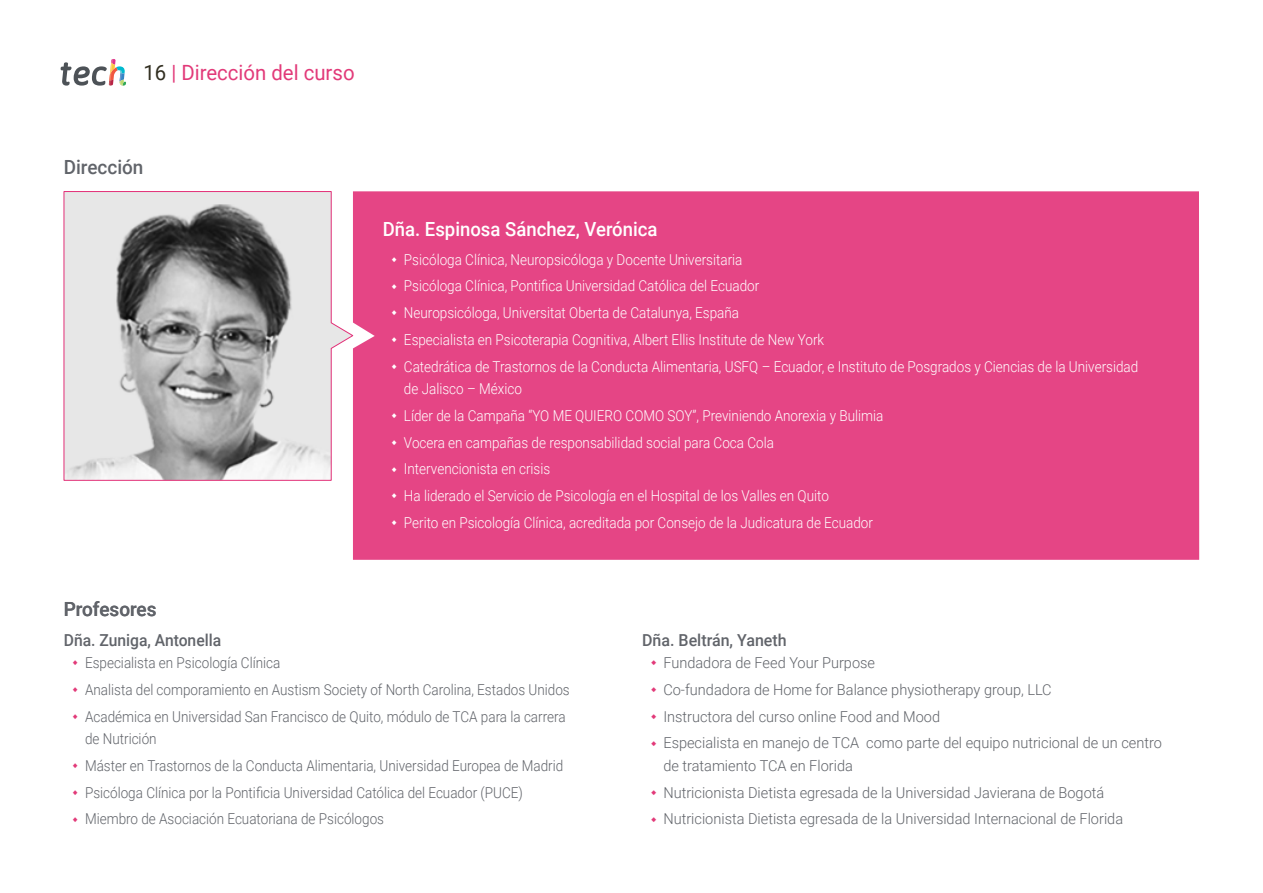
<style>
.page{position:relative;width:1263px;height:893px;background:#fff}
.page>*{position:absolute;margin:0;border:0;box-sizing:border-box;transform-origin:0 0}
.t1{font:21px "Roboto";color:#e23a79}
.t2{font:500 19.5px "Roboto";color:#fff;scale:.95 1}
.t3{font:500 19.5px "Roboto";color:#61646a}
.t4{font:500 16.5px "Roboto";color:#61646a;scale:.95 1}
.t5{font:500 16.5px "Roboto";color:#61646a}
.t6{font:300 15px/26.7px "Roboto";color:#fff;scale:.9 1}
.t7{font:300 15px/26.7px "Roboto";color:#61646a;scale:.9 1}
.t8{font:300 15px/26.7px "Roboto";color:#61646a}
.s1{color:#312e20}
</style>
<div class="page">
<div style="left:353px;top:191px;width:846px;height:369px;background:#e54585"></div>
<svg style="left:64px;top:191px;width:289px;height:290px;background:#bcbabb"></svg>
<svg style="left:61px;top:59px;width:65px;height:27px"></svg>
<svg style="left:392px;top:257px;width:5px;height:5px"></svg>
<svg style="left:392px;top:284px;width:5px;height:5px"></svg>
<svg style="left:392px;top:310px;width:5px;height:5px"></svg>
<svg style="left:392px;top:337px;width:5px;height:5px"></svg>
<svg style="left:392px;top:364px;width:5px;height:5px"></svg>
<svg style="left:392px;top:413px;width:5px;height:5px"></svg>
<svg style="left:392px;top:440px;width:5px;height:5px"></svg>
<svg style="left:392px;top:467px;width:5px;height:5px"></svg>
<svg style="left:392px;top:493px;width:5px;height:5px"></svg>
<svg style="left:392px;top:520px;width:5px;height:5px"></svg>
<h1 class="t1" style="left:144px;top:57px;width:213px"><span class="s1">16</span> | Dirección del curso</h1>
<h2 class="t3" style="left:64px;top:154px;width:81px">Dirección</h2>
<h2 class="t2" style="left:383px;top:215px;width:291px">Dña. Espinosa Sánchez, Verónica</h2>
<p class="t6" style="left:404px;top:245px;width:817px">Psicóloga Clínica, Neuropsicóloga y Docente Universitaria<br>Psicóloga Clínica, Pontifica Universidad Católica del Ecuador<br>Neuropsicóloga, Universitat Oberta de Catalunya, España<br>Especialista en Psicoterapia Cognitiva, Albert Ellis Institute de New York<br>Catedrática de Trastornos de la Conducta Alimentaria, USFQ – Ecuador, e Instituto de Posgrados y Ciencias de la Universidad</p>
<p class="t6" style="left:404px;top:375px;width:534px">de Jalisco – México<br>Líder de la Campaña “YO ME QUIERO COMO SOY”, Previniendo Anorexia y Bulimia Vocera en campañas de responsabilidad social para Coca Cola<br>Intervencionista en crisis<br>Ha liderado el Servicio de Psicología en el Hospital de los Valles en Quito<br>Perito en Psicología Clínica, acreditada por Consejo de la Judicatura de Ecuador</p>
<h2 class="t3" style="left:64px;top:596px;width:94px">Profesores</h2>
<p class="t4" style="left:64px;top:628px;width:167px">Dña. Zuniga, Antonella</p>
<p class="t7" style="left:85px;top:649px;width:540px">Especialista en Psicología Clínica<br>Analista del comporamiento en Austism Society of North Carolina, Estados Unidos<br>Académica en Universidad San Francisco de Quito, módulo de TCA para la carrera</p>
<p class="t7" style="left:85px;top:725px;width:533px">de Nutrición<br>Máster en Trastornos de la Conducta Alimentaria, Universidad Europea de Madrid Psicóloga Clínica por la Pontificia Universidad Católica del Ecuador (PUCE)<br>Miembro de Asociación Ecuatoriana de Psicólogos</p>
<p class="t5" style="left:642px;top:628px;width:146px">Dña. Beltrán, Yaneth</p>
<p class="t8" style="left:663px;top:649px;width:500px">Fundadora de Feed Your Purpose<br>Co-fundadora de Home for Balance physiotherapy group, LLC<br>Instructora del curso online Food and Mood<br>Especialista en manejo de TCA como parte del equipo nutricional de un centro</p>
<p class="t8" style="left:663px;top:752px;width:461px">de tratamiento TCA en Florida<br>Nutricionista Dietista egresada de la Universidad Javierana de Bogotá<br>Nutricionista Dietista egresada de la Universidad Internacional de Florida</p>
</div>
